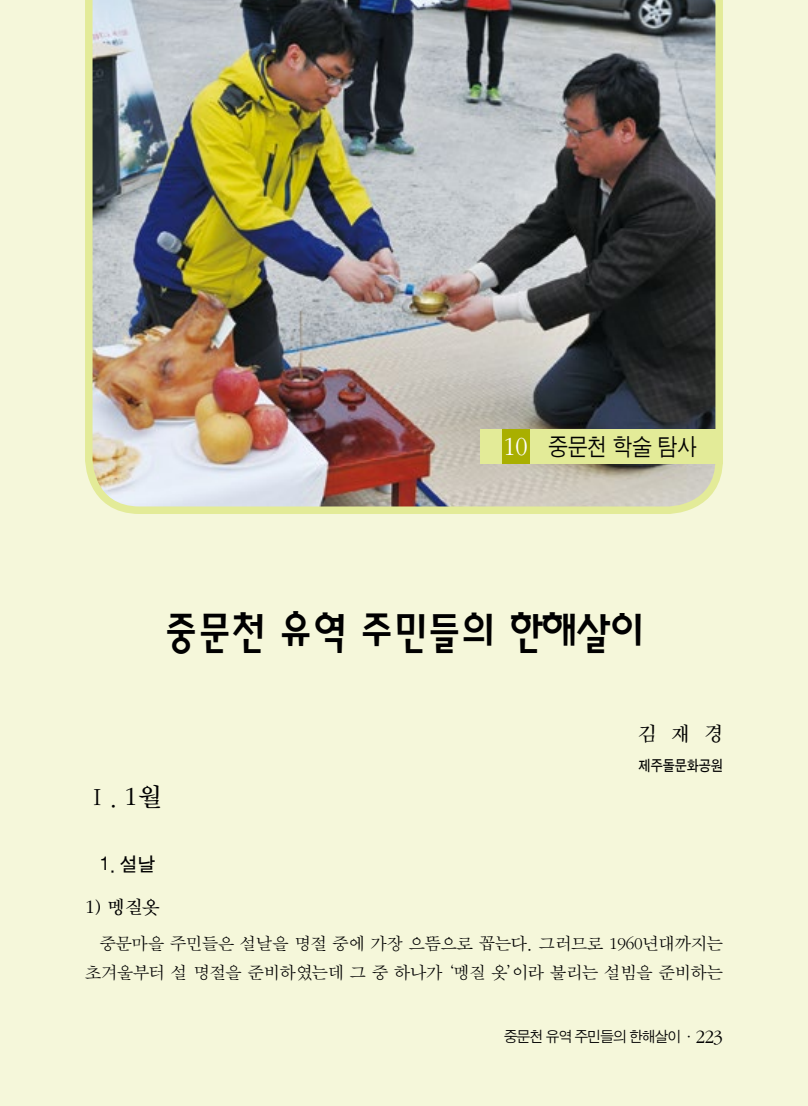
<style>
.page{position:relative;width:808px;height:1106px;background:#f5f7da}
.page>*{position:absolute;margin:0;border:0;box-sizing:border-box;transform-origin:0 0}
.t1{font:45px "YDIH Sal M";letter-spacing:-.05em;color:#000}
.t2{font:27px "Sand Tm";color:#000}
.t3{font:24px "Sand Jg";color:#000;scale:.9 1}
.t4{font:21px "Sand Tm";color:#000}
.t5{font:19.5px "Sand Tm";color:#000}
.t6{font:19.5px "Sand Tg";color:#000}
.t7{font:18px/28.8px "Sand Sm";letter-spacing:-.01em;color:#000;text-align:right}
.t8{font:15px "Sand Jg";letter-spacing:-.05em;color:#000}
.t9{font:15px "Sand Tg";letter-spacing:-.01em;color:#000;scale:.9 1}
.s1{font-family:"Sand Tm";font-size:27px;color:#fff}
.s2{font-size:18px}
.s3{font-family:"Sand Tm";font-size:19.5px}
</style>
<div class="page">
<img style="left:85px;top:0;width:638px;height:514px">
<div style="left:480px;top:429px;width:243px;height:34px;background:#e3eb98"></div>
<div style="left:502px;top:429px;width:27px;height:34px;background:#a9af00"></div>
<h3 class="t3" style="left:503px;top:434px;width:216px"><span class="s1">10</span> 중문천 학술 탐사</h3>
<h1 class="t1" style="left:163px;top:607px;width:483px">중문천 유역 주민들의 한해살이</h1>
<h2 class="t2" style="left:85px;top:781px;width:79px">Ⅰ. 1월</h2>
<p class="t4" style="left:638px;top:722px;width:87px">김 재 경</p>
<p class="t9" style="left:639px;top:758px;width:95px">제주돌문화공원</p>
<p class="t6" style="left:100px;top:854px;width:57px">1. 설날</p>
<p class="t5" style="left:85px;top:896px;width:76px">1) 멩질옷</p>
<p class="t7" style="left:85px;top:931px;width:639px">중문마을 주민들은 설날을 명절 중에 가장 으뜸으로 꼽는다. 그러므로 1960년대까지는 초겨울부터 설 명절을 준비하였는데 그 중 하나가 ‘멩질 옷’이라 불리는 설빔을 준비하는</p>
<p class="t8" style="left:504px;top:1029px;width:220px">중문천 유역 주민들의 한해살이<span class="s2">ㆍ</span><span class="s3">223</span></p>
</div>
